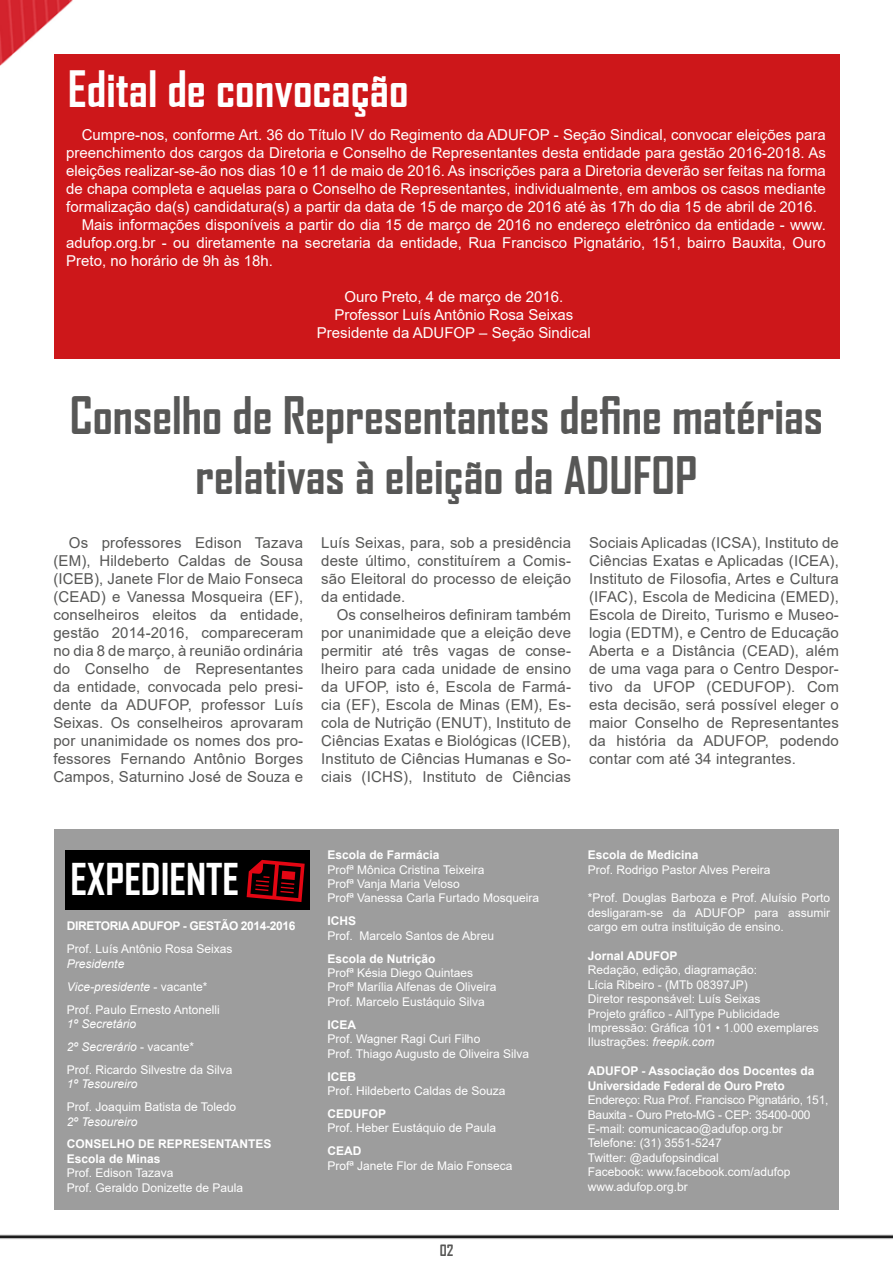
<style>
.page{position:relative;width:893px;height:1263px;background:#fff}
.page>*{position:absolute;margin:0;border:0;box-sizing:border-box;transform-origin:0 0}
.t1{font:700 49.5px/59.4px "Agency FB";color:#575756;text-align:center}
.t2{font:700 48px "Agency FB";color:#fff}
.t3{font:700 42px "Agency FB";color:#fff}
.t4{font:15px/18px "Arial";letter-spacing:.01em;color:#575756;text-align:justify}
.t5{font:15px/18px "Arial";color:#fff;text-align:center}
.t6{font:700 15px "Agency FB";color:#575756}
.t7{font:12px/14.4px "Arial";color:#fff}
.t8{font:700 12px/14.4px "Arial";color:#fff}
.t9{font:700 12px/14.4px "Arial";letter-spacing:-.02em;color:#fff}
.t10{font:700 12px "Arial";letter-spacing:-.03em;color:#fff}
.t11{font:italic 12px "Arial";color:#fff}
.s1{font-style:italic}
</style>
<div class="page">
<img style="left:0;top:0;width:893px;height:1239px">
<div style="left:54px;top:829px;width:785px;height:381px;background:#9d9d9d"></div>
<div style="left:65px;top:850px;width:244px;height:60px;background:#000"></div>
<svg style="left:247px;top:860px;width:58px;height:42px"></svg>
<div style="left:54px;top:55px;width:785px;height:304px;background:#cd171a"></div>
<h2 class="t2" style="left:68px;top:59px;width:342px">Edital de convocação</h2>
<p class="t5" style="left:82px;top:126px;width:746px">Cumpre-nos, conforme Art. 36 do Título IV do Regimento da ADUFOP - Seção Sindical, convocar eleições para</p>
<p class="t5" style="left:66px;top:144px;width:761px">preenchimento dos cargos da Diretoria e Conselho de Representantes desta entidade para gestão 2016-2018. As</p>
<p class="t5" style="left:66px;top:162px;width:761px">eleições realizar-se-ão nos dias 10 e 11 de maio de 2016. As inscrições para a Diretoria deverão ser feitas na forma</p>
<p class="t5" style="left:66px;top:180px;width:761px">de chapa completa e aquelas para o Conselho de Representantes, individualmente, em ambos os casos mediante</p>
<p class="t5" style="left:66px;top:198px;width:752px">formalização da(s) candidatura(s) a partir da data de 15 de março de 2016 até às 17h do dia 15 de abril de 2016.</p>
<p class="t5" style="left:82px;top:216px;width:746px">Mais informações disponíveis a partir do dia 15 de março de 2016 no endereço eletrônico da entidade - www.</p>
<p class="t5" style="left:66px;top:234px;width:761px">adufop.org.br - ou diretamente na secretaria da entidade, Rua Francisco Pignatário, 151, bairro Bauxita, Ouro</p>
<p class="t5" style="left:66px;top:252px;width:208px">Preto, no horário de 9h às 18h.</p>
<p class="t5" style="left:317px;top:288px;width:275px">Ouro Preto, 4 de março de 2016.<br>Professor Luís Antônio Rosa Seixas<br>Presidente da ADUFOP – Seção Sindical</p>
<h1 class="t1" style="left:70px;top:385px;width:755px">Conselho de Representantes define matérias relativas à eleição da ADUFOP</h1>
<p class="t4" style="left:53px;top:534px;width:251px;text-indent:16px">Os professores Edison Tazava (EM), Hildeberto Caldas de Sousa (ICEB), Janete Flor de Maio Fonseca (CEAD) e Vanessa Mosqueira (EF), conselheiros eleitos da entidade, gestão 2014-2016, compareceram no dia 8 de março, à reunião ordinária do Conselho de Representantes da entidade, convocada pelo presi&shy;dente da ADUFOP, professor Luís Seixas. Os conselheiros aprovaram por unanimidade os nomes dos pro&shy;fessores Fernando Antônio Borges Campos, Saturnino José de Souza e</p>
<p class="t4" style="left:321px;top:534px;width:251px">Luís Seixas, para, sob a presidência deste último, constituírem a Comis&shy;são Eleitoral do processo de eleição da entidade.</p>
<p class="t4" style="left:589px;top:534px;width:251px">Sociais Aplicadas (ICSA), Instituto de Ciências Exatas e Aplicadas (ICEA), Instituto de Filosofia, Artes e Cultura (IFAC), Escola de Medicina (EMED), Escola de Direito, Turismo e Museo&shy;logia (EDTM), e Centro de Educação Aberta e a Distância (CEAD), além de uma vaga para o Centro Despor&shy;tivo da UFOP (CEDUFOP). Com esta decisão, será possível eleger o maior Conselho de Representantes da história da ADUFOP, podendo contar com até 34 integrantes.</p>
<p class="t4" style="left:321px;top:606px;width:251px;text-indent:16px">Os conselheiros definiram também por unanimidade que a eleição deve permitir até três vagas de conse&shy;lheiro para cada unidade de ensino da UFOP, isto é, Escola de Farmá&shy;cia (EF), Escola de Minas (EM), Es&shy;cola de Nutrição (ENUT), Instituto de Ciências Exatas e Biológicas (ICEB), Instituto de Ciências Humanas e So&shy;ciais (ICHS), Instituto de Ciências</p>
<h3 class="t3" style="left:70px;top:853px;width:170px">EXPEDIENTE</h3>
<p class="t10" style="left:67px;top:918px;width:230px">DIRETORIA ADUFOP - GESTÃO 2014-2016</p>
<p class="t7" style="left:67px;top:942px;width:167px">Prof. Luís Antônio Rosa Seixas</p>
<p class="t7" style="left:67px;top:952px;width:154px;line-height:23px"><span class="s1">Presidente<br>Vice-presidente</span> - vacante*<br>Prof. Paulo Ernesto Antonelli</p>
<p class="t7" style="left:67px;top:1012px;width:167px;line-height:23px"><span class="s1">1º Secretário<br>2º Secrerário</span> - vacante*<br>Prof. Ricardo Silvestre da Silva</p>
<p class="t11" style="left:67px;top:1076px;width:72px">1º Tesoureiro</p>
<p class="t7" style="left:67px;top:1100px;width:171px">Prof. Joaquim Batista de Toledo</p>
<p class="t11" style="left:67px;top:1113px;width:72px">2º Tesoureiro</p>
<p class="t8" style="left:67px;top:1137px;width:206px">CONSELHO DE REPRESENTANTES<br>Escola de Minas</p>
<p class="t7" style="left:67px;top:1166px;width:178px">Prof. Edison Tazava<br>Prof. Geraldo Donizette de Paula</p>
<p class="t8" style="left:327px;top:848px;width:114px">Escola de Farmácia</p>
<p class="t7" style="left:327px;top:862px;width:213px">Profª Mônica Cristina Teixeira<br>Profª Vanja Maria Veloso<br>Profª Vanessa Carla Furtado Mosqueira</p>
<p class="t8" style="left:327px;top:914px;width:30px">ICHS</p>
<p class="t7" style="left:327px;top:928px;width:168px">Prof. Marcelo Santos de Abreu</p>
<p class="t8" style="left:327px;top:951px;width:110px">Escola de Nutrição</p>
<p class="t7" style="left:327px;top:965px;width:171px">Profª Késia Diego Quintaes<br>Profª Marília Alfenas de Oliveira<br>Prof. Marcelo Eustáquio Silva</p>
<p class="t8" style="left:327px;top:1017px;width:30px">ICEA</p>
<p class="t7" style="left:327px;top:1032px;width:203px">Prof. Wagner Ragi Curi Filho<br>Prof. Thiago Augusto de Oliveira Silva</p>
<p class="t8" style="left:327px;top:1069px;width:30px">ICEB</p>
<p class="t7" style="left:327px;top:1083px;width:180px">Prof. Hildeberto Caldas de Souza</p>
<p class="t8" style="left:327px;top:1106px;width:60px">CEDUFOP</p>
<p class="t7" style="left:327px;top:1121px;width:170px">Prof. Heber Eustáquio de Paula</p>
<p class="t8" style="left:327px;top:1144px;width:35px">CEAD</p>
<p class="t7" style="left:327px;top:1158px;width:187px">Profª Janete Flor de Maio Fonseca</p>
<p class="t6" style="left:440px;top:1240px;width:15px">02</p>
<p class="t8" style="left:588px;top:848px;width:112px">Escola de Medicina</p>
<p class="t7" style="left:588px;top:862px;width:184px">Prof. Rodrigo Pastor Alves Pereira</p>
<p class="t7" style="left:588px;top:891px;width:244px;text-align:justify">*Prof. Douglas Barboza e Prof. Aluísio Porto desligaram-se da ADUFOP para assumir cargo em outra instituição de ensino.</p>
<p class="t8" style="left:588px;top:949px;width:91px">Jornal ADUFOP</p>
<p class="t7" style="left:588px;top:963px;width:232px">Redação, edição, diagramação:<br>Lícia Ribeiro - (MTb 08397JP)<br>Diretor responsável: Luís Seixas<br>Projeto gráfico - AllType Publicidade Impressão: Gráfica 101 • 1.000 exemplares Ilustrações: <span class="s1">freepik.com</span></p>
<p class="t9" style="left:588px;top:1064px;width:228px">ADUFOP - Associação dos Docentes da<br>Universidade Federal de Ouro Preto</p>
<p class="t7" style="left:588px;top:1092px;width:242px">Endereço: Rua Prof. Francisco Pignatário, 151, Bauxita - Ouro Preto-MG - CEP: 35400-000<br>E-mail: comunicacao@adufop.org.br Telefone: (31) 3551-5247<br>Twitter: @adufopsindical<br>Facebook: www.facebook.com/adufop www.adufop.org.br</p>
</div>
